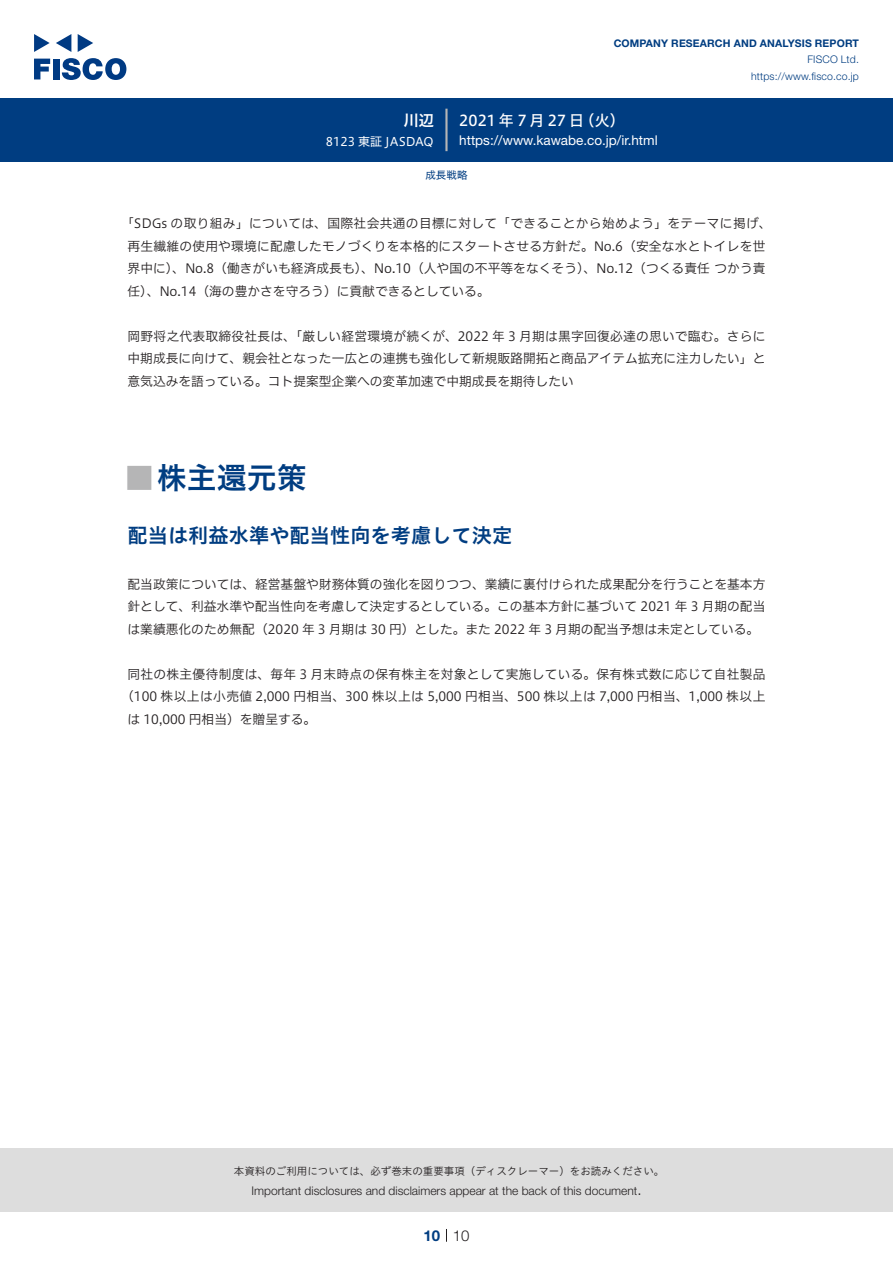
<style>
.page{position:relative;width:893px;height:1263px;background:#fff}
.page>*{position:absolute;margin:0;border:0;box-sizing:border-box;transform-origin:0 0}
.t1{font:30px "Hiragino UD Sans Std N W6";color:#003d81}
.t2{font:700 24px "Koz Go Pro";color:#b5b5b6}
.中タイトル{font:20.25px "Hiragino UD Sans Std W6";color:#003d81}
.t3{font:15px "Hiragino UD Sans F Std N W5";letter-spacing:.01em;color:#fff}
.t4{font:300 15px "Helvetica Neue LT Std";color:#231f20}
.t5{font:15px "Hiragino UD Sans F Std N W6";color:#fff}
.t6{font:700 15px "Helvetica Neue LT Std";color:#003d81}
.t7{font:13.5px "Helvetica Neue LT Std";color:#fff}
.本文{font:12.75px/22.5px "Hiragino UD Sans F Std N W3";color:#231f20;text-align:justify}
.本文-2{font:12.75px "Hiragino UD Sans F Std N W3";letter-spacing:.035em;color:#231f20}
.本文-3{font:12.75px "Hiragino UD Sans F Std N W3";letter-spacing:.02em;color:#231f20}
.t8{font:300 12px "Helvetica Neue LT Std";color:#231f20}
.t9{font:12px "Hiragino UD Sans F Std N W4";color:#fff}
.t10{font:10.5px "Hiragino UD Sans Std W3";color:#231f20}
.t11{font:700 10.5px "Helvetica Neue LT Std";letter-spacing:.015em;color:#003d81}
.t12{font:300 10.5px/16.5px "Helvetica Neue LT Std";letter-spacing:.015em;color:#003d81;text-align:right}
.ヘッダー{font:10.5px "Hiragino UD Sans F Std N W4";color:#003d81}
</style>
<div class="page">
<div style="left:0;top:1148px;width:893px;height:64px;background:#ddd"></div>
<svg style="left:34px;top:59px;width:16px;height:20px"></svg>
<div style="left:53px;top:59px;width:6px;height:20px;background:#003a83"></div>
<svg style="left:62px;top:58px;width:64px;height:22px"></svg>
<svg style="left:34px;top:34px;width:16px;height:18px"></svg>
<svg style="left:78px;top:34px;width:15px;height:18px"></svg>
<svg style="left:56px;top:34px;width:15px;height:18px"></svg>
<div style="left:0;top:98px;width:893px;height:64px;background:#003d81"></div>
<hr style="left:445px;top:109px;width:3px;height:42px;background:#b5b5b6">
<svg style="left:446px;top:1229px;width:1px;height:13px"></svg>
<p class="t5" style="left:404px;top:109px;width:31px">川辺</p>
<p class="t9" style="left:326px;top:132px;width:109px">8123 東証 JASDAQ</p>
<p class="t11" style="left:614px;top:37px;width:247px">COMPANY RESEARCH AND ANALYSIS REPORT</p>
<p class="t12" style="left:751px;top:51px;width:109px">FISCO Ltd. https://www.fisco.co j p.</p>
<p class="t3" style="left:579px;top:109px;width:47px">（火(</p>
<p class="t3" style="left:459px;top:109px;width:127px">2021年 7月27 日</p>
<p class="t7" style="left:459px;top:132px;width:200px">https://www.kawabe.co j p. .i r/ html</p>
<p class="ヘッダー" style="left:425px;top:167px;width:43px">成長戦略</p>
<p class="本文" style="left:128px;top:211px;width:645px;text-align:left;text-indent:-6px">「SDGs の取り組み」については、国際社会共通の目標に対して「できることから始めよう」をテーマに掲げ、再生繊維の使用や環境に配慮したモノづくりを本格的にスタートさせる方針だ。No.6（安全な水とトイレを世界中に）、No.8（働きがいも経済成長も）、No.10（人や国の不平等をなくそう）、No.12（つくる責任つかう責任）、No.14（海の豊かさを守ろう）に貢献できるとしている。</p>
<p class="本文" style="left:128px;top:324px;width:639px">岡野将之代表取締役社長は、「厳しい経営環境が続くが、2022 年 3 月期は黒字回復必達の思いで臨む。さらに中期成長に向けて、親会社となった一広との連携も強化して新規販路開拓と商品アイテム拡充に注力したい」と意気込みを語っている。コト提案型企業への変革加速で中期成長を期待したい</p>
<p class="t1" style="left:157px;top:455px;width:151px">株主還元策</p>
<p class="t2" style="left:128px;top:462px;width:25px">█</p>
<p class="中タイトル" style="left:128px;top:520px;width:386px">配当は利益水準や配当性向を考慮して決定</p>
<p class="本文" style="left:128px;top:572px;width:639px">配当政策については、経営基盤や財務体質の強化を図りつつ、業績に裏付けられた成果配分を行うことを基本方針として、利益水準や配当性向を考慮して決定するとしている。この基本方針に基づいて 2021 年 3 月期の配当は業績悪化のため無配（2020 年 3 月期は 30 円）とした。また 2022 年 3 月期の配当予想は未定としている。</p>
<p class="本文-3" style="left:128px;top:664px;width:639px">同社の株主優待制度は、毎年 3 月末時点の保有株主を対象として実施している。保有株式数に応じて自社製品</p>
<p class="本文-2" style="left:121px;top:687px;width:646px">（100 株以上は小売値 2,000 円相当、300 株以上は 5,000 円相当、500 株以上は 7,000 円相当、1,000 株以上</p>
<p class="本文" style="left:128px;top:707px;width:190px">は 10,000 円相当）を贈呈する。</p>
<p class="t10" style="left:234px;top:1163px;width:432px">本資料のご利用については、必ず巻末の重要事項（ディスクレーマー）をお読みください。</p>
<p class="t4" style="left:637px;top:1180px;width:6px">.</p>
<p class="t8" style="left:251px;top:1183px;width:387px">Important disclosures and disclaimers appear at the back of this document</p>
<p class="t6" style="left:423px;top:1226px;width:18px">10</p>
<p class="t4" style="left:453px;top:1226px;width:18px">10</p>
</div>
